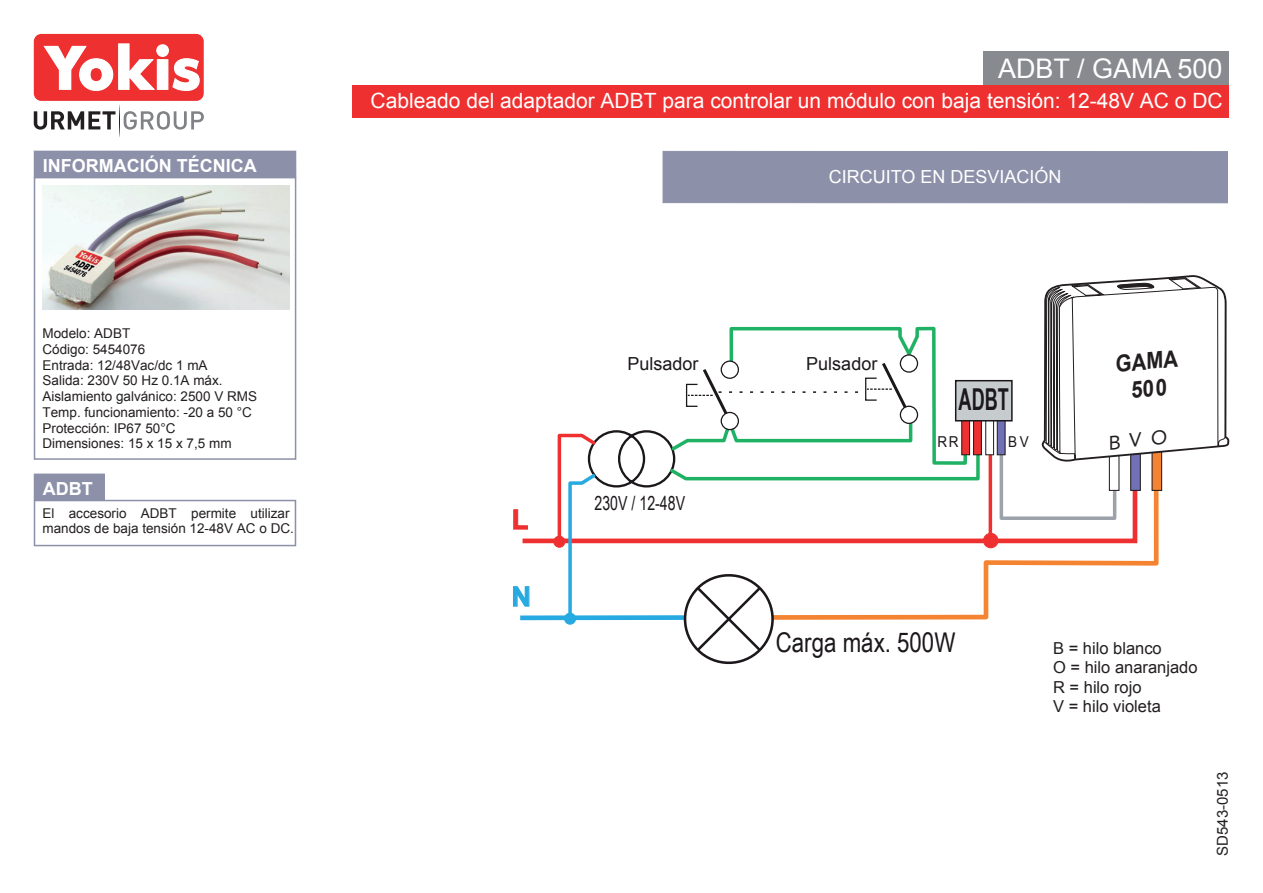
<style>
.page{position:relative;width:1263px;height:893px;background:#fff}
.page>*{position:absolute;margin:0;border:0;box-sizing:border-box;transform-origin:0 0}
.t1{font:700 30.15px "Arial Narrow";color:#1b171b;scale:.73 1}
.t2{font:27.15px "Arial Narrow";color:#1b171b}
.t3{font:700 27.15px "Arial";color:#26aae1}
.t4{font:700 27.15px "Arial";color:#ee3130}
.t5{font:27px "Arial";color:#fff}
.t6{font:700 23.1px/27.5px "Arial";color:#231f20;text-align:center;scale:.89 1}
.t7{font:21px "Arial";color:#fff}
.t8{font:19.35px "Arial Narrow";color:#1b171b;scale:.89 1}
.t9{font:700 18px "Arial";color:#fff}
.t10{font:18px "Arial";color:#fff}
.t11{font:18px "Arial";color:#1b171b}
.t12{font:16.5px/19.5px "Arial";color:#231f20}
.t13{font:15px "Arial";color:#231f20}
.t14{font:15px "Arial";color:#1b171b;scale:.9 1}
.t15{font:13.5px/15.8px "Arial";color:#231f20}
.s1{font-style:inherit}
</style>
<div class="page">
<div style="left:983px;top:51px;width:246px;height:34px;background:#878a8e"></div>
<div style="left:352px;top:86px;width:877px;height:32px;background:#ee3130"></div>
<div style="left:663px;top:151px;width:564px;height:52px;background:#8c90a9"></div>
<img style="left:43px;top:185px;width:247px;height:125px">
<div style="left:35px;top:151px;width:261px;height:26px;background:#8c90a9"></div>
<div style="left:34px;top:177px;width:262px;height:283px;border:2px solid #8c90a9"></div>
<div style="left:34px;top:474px;width:71px;height:26px;background:#8c90a9"></div>
<div style="left:34px;top:500px;width:262px;height:46px;border:2px solid #8c90a9"></div>
<div style="left:34px;top:34px;width:170px;height:67px;background:#ee3130;border-radius:7px"></div>
<svg style="left:43px;top:43px;width:157px;height:48px"></svg>
<svg style="left:124px;top:111px;width:80px;height:19px"></svg>
<svg style="left:34px;top:111px;width:82px;height:19px"></svg>
<svg style="left:513px;top:275px;width:716px;height:390px"></svg>
<h3 class="t9" style="left:43px;top:154px;width:215px">INFORMACIÓN TÉCNICA</h3>
<p class="t15" style="left:43px;top:326px;width:216px">Modelo: ADBT<br>Código: 5454076<br>Entrada: 12/48Vac/dc 1 mA<br>Salida: 230V 50 Hz 0.1A máx.<br>Aislamiento galvánico: 2500 V RMS<br>Temp. funcionamiento: -20 a 50 °C<br>Protección: IP67 50°C<br>Dimensiones: 15 x 15 x 7,5 mm</p>
<h3 class="t9" style="left:43px;top:477px;width:51px">ADBT</h3>
<p class="t15" style="left:43px;top:505px;width:253px">El accesorio ADBT permite utilizar mandos de baja tensión 12-48V AC o DC.</p>
<h3 class="t5" style="left:998px;top:51px;width:226px">ADBT / GAMA 500</h3>
<h3 class="t7" style="left:371px;top:87px;width:854px">Cableado del adaptador ADBT para controlar un módulo con baja tensión: 12-48V AC o DC</h3>
<h2 class="t4" style="left:512px;top:501px;width:18px">L</h2>
<h2 class="t3" style="left:511px;top:578px;width:21px">N</h2>
<h3 class="t11" style="left:627px;top:352px;width:73px">Pulsador</h3>
<h3 class="t8" style="left:594px;top:489px;width:103px">230V / 12-48V</h3>
<h3 class="t10" style="left:829px;top:165px;width:234px">CIRCUITO EN DESVIACIÓN</h3>
<h3 class="t11" style="left:806px;top:352px;width:73px">Pulsador</h3>
<h1 class="t1" style="left:959px;top:376px;width:70px">ADBT</h1>
<p class="t14" style="left:937px;top:431px;width:25px">RR</p>
<p class="t14" style="left:1008px;top:431px;width:24px">BV</p>
<h3 class="t6" style="left:1114px;top:351px;width:72px;rotate:-5deg">GAMA<br>500</h3>
<h2 class="t2" style="left:776px;top:622px;width:181px">Carga máx. 500W</h2>
<p class="t12" style="left:1053px;top:638px;width:146px">B = hilo blanco<br><span class="s1">O</span> = hilo anaranjado<br>R = hilo rojo<br>V = hilo violeta</p>
<p class="t13" style="left:1212px;top:856px;width:86px;rotate:-90deg">SD54<span class="s1">3</span>-0513</p>
</div>
